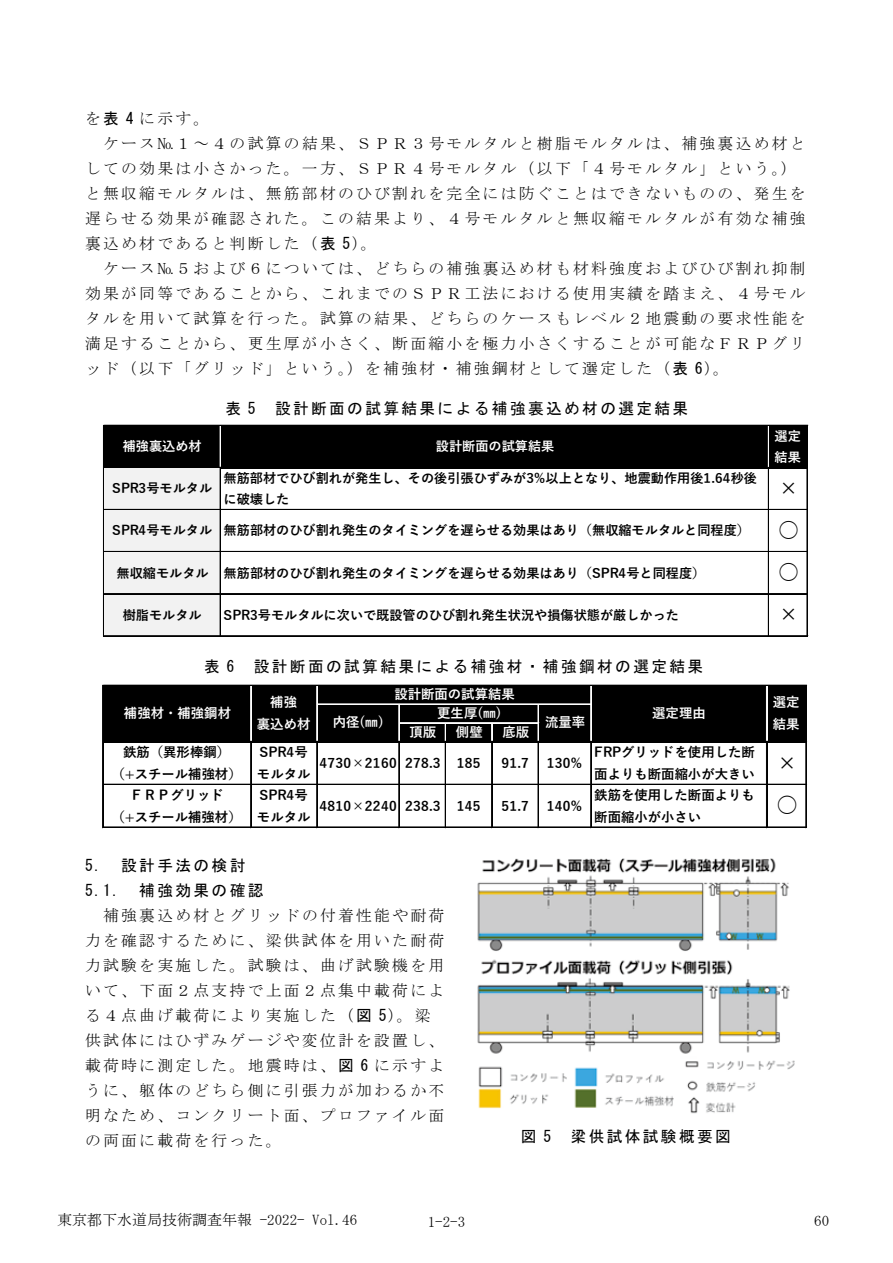
<style>
.page{position:relative;width:893px;height:1263px;background:#fff}
.page>*{position:absolute;margin:0;border:0;box-sizing:border-box;transform-origin:0 0}
.t1{font:700 21.45px "Yu Gothic";color:#000}
.t2{font:700 21px "Yu Gothic";color:#000}
.t3{font:15.75px/24.9px "MS Mincho";letter-spacing:.15em;color:#000}
.t4{font:15.75px/24.9px "MS Gothic";letter-spacing:.15em;color:#000}
.t5{font:15px "MS Mincho";color:#000}
.t6{font:700 13.35px/21.5px "Yu Gothic";color:#000}
.t7{font:700 13.35px/21.5px "Yu Gothic";color:#fff}
.t8{font:700 13.35px "Yu Gothic";letter-spacing:.025em;color:#000}
.t9{font:700 13.2px/21px "Yu Gothic";color:#000}
.t10{font:700 13.2px/21px "Yu Gothic";color:#fff}
.s1{font-family:"MS Gothic"}
</style>
<div class="page">
<div style="left:103px;top:686px;width:704px;height:56px;background:#000"></div>
<hr style="left:250px;top:686px;width:1px;height:55px;background:#fff">
<hr style="left:251px;top:686px;width:1px;height:55px;background:#fff">
<hr style="left:316px;top:686px;width:1px;height:55px;background:#fff">
<hr style="left:317px;top:686px;width:1px;height:55px;background:#fff">
<hr style="left:398px;top:705px;width:1px;height:36px;background:#fff">
<hr style="left:399px;top:705px;width:1px;height:36px;background:#fff">
<svg style="left:445px;top:724px;width:1px;height:17px"></svg>
<svg style="left:491px;top:724px;width:2px;height:17px"></svg>
<hr style="left:538px;top:705px;width:1px;height:36px;background:#fff">
<hr style="left:590px;top:686px;width:1px;height:55px;background:#fff">
<hr style="left:591px;top:686px;width:1px;height:55px;background:#fff">
<hr style="left:766px;top:686px;width:1px;height:55px;background:#fff">
<hr style="left:102px;top:685px;width:1px;height:143px;background:#000">
<hr style="left:103px;top:685px;width:1px;height:143px;background:#000">
<hr style="left:250px;top:742px;width:1px;height:86px;background:#000">
<hr style="left:251px;top:742px;width:1px;height:86px;background:#000">
<hr style="left:316px;top:742px;width:1px;height:86px;background:#000">
<hr style="left:317px;top:742px;width:1px;height:86px;background:#000">
<hr style="left:590px;top:742px;width:1px;height:86px;background:#000">
<hr style="left:591px;top:742px;width:1px;height:86px;background:#000">
<hr style="left:766px;top:742px;width:1px;height:86px;background:#000">
<hr style="left:805px;top:686px;width:1px;height:142px;background:#000">
<hr style="left:806px;top:686px;width:1px;height:142px;background:#000">
<hr style="left:398px;top:742px;width:1px;height:86px;background:#000">
<hr style="left:399px;top:742px;width:1px;height:86px;background:#000">
<hr style="left:538px;top:742px;width:1px;height:86px;background:#000">
<hr style="left:445px;top:742px;width:1px;height:86px;background:#000">
<hr style="left:491px;top:742px;width:1px;height:86px;background:#000">
<hr style="left:492px;top:742px;width:1px;height:86px;background:#000">
<hr style="left:103px;top:685px;width:704px;height:1px;background:#000">
<hr style="left:318px;top:704px;width:274px;height:1px;background:#fff">
<hr style="left:400px;top:722px;width:139px;height:1px;background:#fff">
<hr style="left:400px;top:723px;width:139px;height:1px;background:#fff">
<hr style="left:103px;top:784px;width:704px;height:1px;background:#000">
<hr style="left:103px;top:827px;width:704px;height:1px;background:#000">
<div style="left:104px;top:426px;width:704px;height:42px;background:#000"></div>
<div style="left:104px;top:467px;width:117px;height:169px;background:#f2f2f2"></div>
<hr style="left:220px;top:426px;width:1px;height:41px;background:#fff">
<hr style="left:104px;top:467px;width:664px;height:1px;background:#000">
<hr style="left:768px;top:426px;width:1px;height:41px;background:#fff">
<hr style="left:104px;top:509px;width:664px;height:1px;background:#000">
<hr style="left:104px;top:551px;width:664px;height:1px;background:#000">
<hr style="left:104px;top:593px;width:664px;height:1px;background:#000">
<hr style="left:104px;top:594px;width:664px;height:1px;background:#000">
<hr style="left:104px;top:635px;width:664px;height:1px;background:#000">
<hr style="left:104px;top:636px;width:664px;height:1px;background:#000">
<hr style="left:103px;top:425px;width:1px;height:211px;background:#000">
<hr style="left:220px;top:468px;width:1px;height:168px;background:#000">
<hr style="left:768px;top:467px;width:1px;height:169px;background:#000">
<hr style="left:807px;top:426px;width:1px;height:210px;background:#000">
<hr style="left:104px;top:425px;width:704px;height:1px;background:#000">
<hr style="left:769px;top:509px;width:38px;height:1px;background:#000">
<hr style="left:769px;top:551px;width:38px;height:1px;background:#000">
<hr style="left:769px;top:593px;width:38px;height:1px;background:#000">
<hr style="left:769px;top:594px;width:38px;height:1px;background:#000">
<hr style="left:768px;top:635px;width:40px;height:1px;background:#000">
<hr style="left:768px;top:636px;width:40px;height:1px;background:#000">
<img style="left:477px;top:858px;width:318px;height:256px">
<p class="t3" style="left:85px;top:106px;width:126px">を<span class="s1">表 4</span> に示す。</p>
<p class="t3" style="left:103px;top:131px;width:704px">ケース№１～４の試算の結果、ＳＰＲ３号モルタルと樹脂モルタルは、補強裏込め材と</p>
<p class="t3" style="left:85px;top:156px;width:713px">しての効果は小さかった。一方、ＳＰＲ４号モルタル（以下「４号モルタル」という。）</p>
<p class="t3" style="left:85px;top:181px;width:722px">と無収縮モルタルは、無筋部材のひび割れを完全には防ぐことはできないものの、発生を</p>
<p class="t3" style="left:85px;top:206px;width:722px">遅らせる効果が確認された。この結果より、４号モルタルと無収縮モルタルが有効な補強</p>
<p class="t3" style="left:85px;top:231px;width:293px">裏込め材であると判断した（<span class="s1">表 5</span>）。</p>
<p class="t3" style="left:103px;top:256px;width:704px">ケース№５および６については、どちらの補強裏込め材も材料強度およびひび割れ抑制</p>
<p class="t3" style="left:85px;top:281px;width:722px">効果が同等であることから、これまでのＳＰＲ工法における使用実績を踏まえ、４号モル</p>
<p class="t3" style="left:85px;top:306px;width:722px">タルを用いて試算を行った。試算の結果、どちらのケースもレベル２地震動の要求性能を</p>
<p class="t3" style="left:85px;top:331px;width:722px">満足することから、更生厚が小さく、断面縮小を極力小さくすることが可能なＦＲＰグリ</p>
<p class="t3" style="left:85px;top:356px;width:645px">ッド（以下「グリッド」という。）を補強材・補強鋼材として選定した（<span class="s1">表 6</span>）。</p>
<p class="t4" style="left:225px;top:396px;width:465px">表 5 設計断面の試算結果による補強裏込め材の選定結果</p>
<p class="t10" style="left:123px;top:436px;width:80px">補強裏込め材</p>
<p class="t10" style="left:436px;top:436px;width:120px">設計断面の試算結果</p>
<p class="t10" style="left:774px;top:426px;width:28px">選定結果</p>
<p class="t9" style="left:112px;top:478px;width:102px">SPR3号モルタル</p>
<p class="t9" style="left:224px;top:468px;width:535px">無筋部材でひび割れが発生し、その後引張ひずみが3%以上となり、地震動作用後1.64秒後に破壊した</p>
<h2 class="t2" style="left:778px;top:476px;width:23px">×</h2>
<p class="t9" style="left:112px;top:520px;width:639px">SPR4号モルタル 無筋部材のひび割れ発生のタイミングを遅らせる効果はあり（無収縮モルタルと同程度）</p>
<h2 class="t2" style="left:778px;top:518px;width:23px">○</h2>
<p class="t9" style="left:117px;top:562px;width:590px">無収縮モルタル 無筋部材のひび割れ発生のタイミングを遅らせる効果はあり（SPR4号と同程度）</p>
<h2 class="t2" style="left:778px;top:561px;width:23px">○</h2>
<p class="t9" style="left:123px;top:605px;width:80px">樹脂モルタル</p>
<p class="t9" style="left:224px;top:605px;width:457px">SPR3号モルタルに次いで既設管のひび割れ発生状況や損傷状態が厳しかった</p>
<h2 class="t2" style="left:778px;top:603px;width:23px">×</h2>
<p class="t4" style="left:204px;top:653px;width:501px">表 6 設計断面の試算結果による補強材・補強鋼材の選定結果</p>
<p class="t7" style="left:124px;top:703px;width:109px">補強材・補強鋼材</p>
<p class="t7" style="left:257px;top:692px;width:55px;text-align:center">補強<br>裏込め材</p>
<p class="t7" style="left:333px;top:712px;width:52px">内径(㎜)</p>
<p class="t7" style="left:394px;top:684px;width:122px">設計断面の試算結果</p>
<p class="t7" style="left:437px;top:703px;width:66px">更生厚(㎜)</p>
<p class="t7" style="left:410px;top:721px;width:28px">頂版</p>
<p class="t7" style="left:456px;top:721px;width:28px">側壁</p>
<p class="t7" style="left:502px;top:721px;width:28px">底版</p>
<p class="t7" style="left:545px;top:712px;width:42px">流量率</p>
<p class="t7" style="left:652px;top:703px;width:55px">選定理由</p>
<p class="t7" style="left:773px;top:692px;width:28px">選定結果</p>
<p class="t6" style="left:111px;top:742px;width:132px;text-align:center">鉄筋（異形棒鋼）（+スチール補強材）</p>
<p class="t6" style="left:257px;top:742px;width:55px">SPR4号モルタル</p>
<p class="t8" style="left:319px;top:755px;width:163px">4730×2160 278.3 185</p>
<p class="t6" style="left:501px;top:753px;width:29px">91.7</p>
<p class="t6" style="left:547px;top:753px;width:37px">130%</p>
<p class="t6" style="left:594px;top:742px;width:205px">FRPグリッドを使用した断<br>面よりも断面縮小が大きい <sup>×</sup></p>
<p class="t6" style="left:111px;top:785px;width:132px;text-align:center">ＦＲＰグリッド<br>（+スチール補強材）</p>
<p class="t6" style="left:257px;top:785px;width:55px">SPR4号モルタル</p>
<p class="t8" style="left:319px;top:798px;width:163px">4810×2240 238.3 145</p>
<p class="t6" style="left:501px;top:795px;width:29px">51.7</p>
<p class="t6" style="left:547px;top:795px;width:37px">140%</p>
<p class="t6" style="left:594px;top:785px;width:162px">鉄筋を使用した断面よりも断面縮小が小さい</p>
<h1 class="t1" style="left:776px;top:793px;width:23px">○</h1>
<p class="t4" style="left:85px;top:853px;width:180px">5. 設計手法の検討<br>5.1. 補強効果の確認</p>
<p class="t3" style="left:85px;top:903px;width:361px;text-indent:18px">補強裏込め材とグリッドの付着性能や耐荷力を確認するために、梁供試体を用いた耐荷力試験を実施した。試験は、曲げ試験機を用いて、下面２点支持で上面２点集中載荷による４点曲げ載荷により実施した（<span class="s1">図 5</span>）。梁供試体にはひずみゲージや変位計を設置し、載荷時に測定した。地震時は、<span class="s1">図 6</span> に示すように、躯体のどちら側に引張力が加わるか不明なため、コンクリート面、プロファイル面の両面に載荷を行った。</p>
<p class="t4" style="left:521px;top:1124px;width:212px">図 5 梁供試体試験概要図</p>
<p class="t5" style="left:57px;top:1212px;width:301px">東京都下水道局技術調査年報 -2022- Vol.46</p>
<p class="t5" style="left:428px;top:1214px;width:39px">1-2-3</p>
<p class="t5" style="left:814px;top:1213px;width:16px">60</p>
</div>
